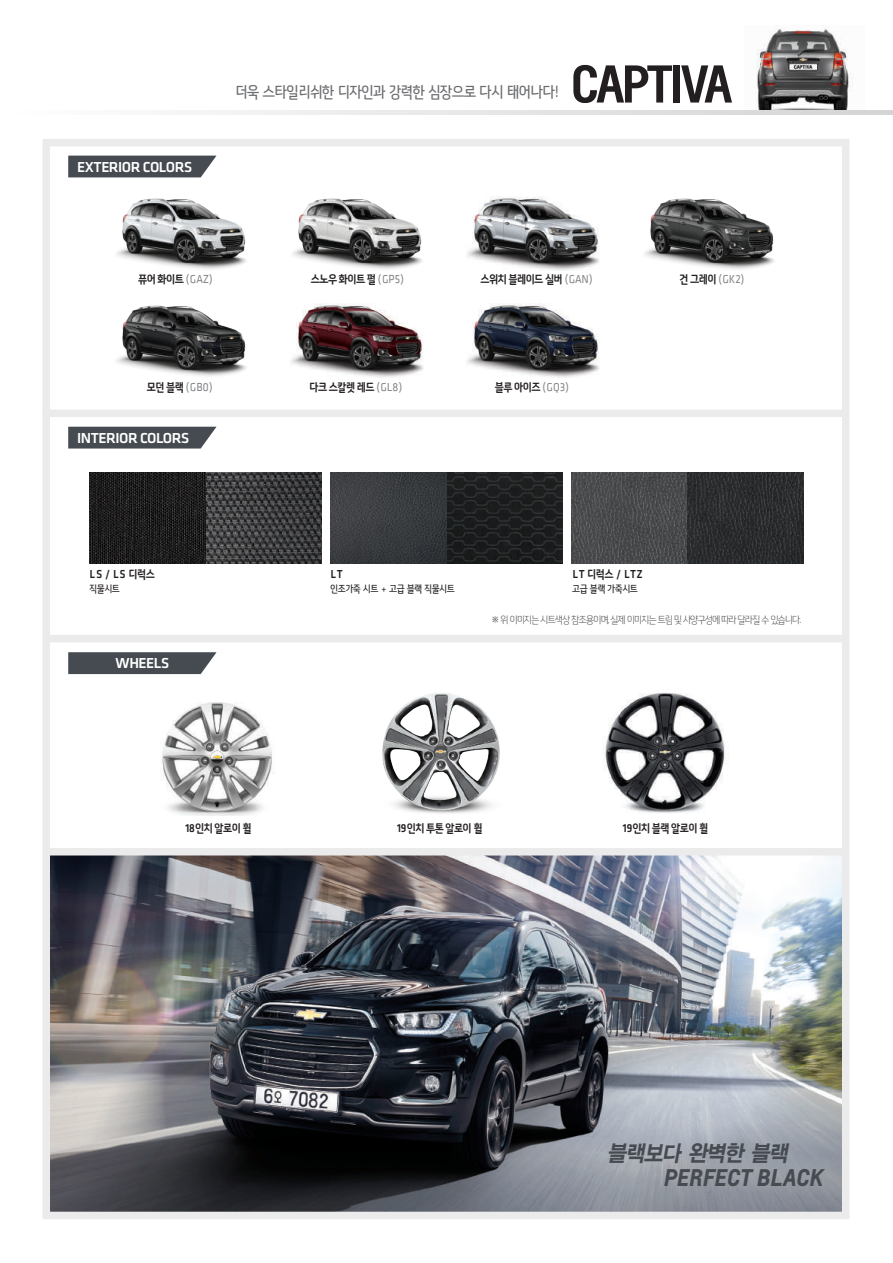
<style>
.page{position:relative;width:893px;height:1263px;background:#fff}
.page>*{position:absolute;margin:0;border:0;box-sizing:border-box;transform-origin:0 0}
.t1{font:600 condensed 49.5px "Louis";letter-spacing:-.05em;color:#231f20;scale:1.2 1}
.t2{font:italic 700 22.5px "Louis";letter-spacing:-.015em;color:#454b50}
.t3{font:italic 22.5px "YGO15";color:#454b50;scale:.92 1}
.t4{font:16.5px "Chevy M";letter-spacing:-.05em;color:#6c6d70;scale:.9 1}
.t5{font:500 15px "Klavika CH";letter-spacing:-.03em;color:#fff}
.t6{font:12px "Chevy B";letter-spacing:-.05em;color:#231f20;scale:.9 1}
.t7{font:12px "Chevy M";letter-spacing:-.05em;color:#808285;scale:.9 1}
.t8{font:10.5px "Chevy L";letter-spacing:-.12em;color:#5a5a5d;scale:.95 1}
.t9{font:10.5px "Chevy M";letter-spacing:-.05em;color:#231f20;scale:.9 1}
.s1{font-family:"Chevy M";color:#808285}
.s2{font-family:"Chevy B";color:#231f20}
</style>
<div class="page">
<div style="left:68px;top:427px;width:149px;height:21px;background:#454b50"></div>
<svg style="left:68px;top:652px;width:149px;height:22px;background:#51575b"></svg>
<div style="left:46px;top:635px;width:800px;height:7px;background:#ebebec"></div>
<div style="left:68px;top:156px;width:148px;height:21px;background:#454b50"></div>
<img style="left:604px;top:693px;width:123px;height:120px">
<img style="left:382px;top:693px;width:118px;height:121px">
<img style="left:162px;top:702px;width:112px;height:113px">
<div style="left:43px;top:409px;width:803px;height:8px;background:#ebebec"></div>
<img style="left:116px;top:305px;width:130px;height:71px">
<img style="left:290px;top:303px;width:133px;height:74px">
<img style="left:467px;top:303px;width:132px;height:74px">
<img style="left:116px;top:198px;width:130px;height:71px">
<img style="left:292px;top:198px;width:130px;height:71px">
<img style="left:467px;top:196px;width:132px;height:74px">
<img style="left:644px;top:198px;width:130px;height:71px">
<img style="left:745px;top:25px;width:119px;height:86px">
<svg style="left:193px;top:111px;width:700px;height:3px"></svg>
<img style="left:89px;top:473px;width:233px;height:91px">
<img style="left:330px;top:473px;width:233px;height:91px">
<img style="left:571px;top:473px;width:233px;height:91px">
<img style="left:52px;top:855px;width:788px;height:355px">
<div style="left:44px;top:848px;width:804px;height:7px;background:#ebebec"></div>
<div style="left:43px;top:139px;width:806px;height:1080px;border:8px solid #ebebec"></div>
<p class="t5" style="left:77px;top:157px;width:117px">EXTERIOR COLORS</p>
<h3 class="t4" style="left:235px;top:83px;width:362px">더욱 스타일리쉬한 디자인과 강력한 심장으로 다시 태어나다!</h3>
<h1 class="t1" style="left:570px;top:52px;width:136px">CAPTIVA</h1>
<p class="t6" style="left:138px;top:273px;width:85px">퓨어 화이트 <span class="s1">(GAZ)</span></p>
<p class="t6" style="left:311px;top:273px;width:105px">스노우 화이트 펄 <span class="s1">(GP5)</span></p>
<p class="t6" style="left:480px;top:273px;width:127px">스위치 블레이드 실버 <span class="s1">(GAN)</span></p>
<p class="t7" style="left:680px;top:273px;width:74px"><span class="s2">건 그레이</span> (GK2)</p>
<p class="t7" style="left:147px;top:381px;width:75px"><span class="s2">모던 블랙</span> (GB0)</p>
<p class="t6" style="left:310px;top:381px;width:105px">다크 스칼렛 레드 <span class="s1">(GL8)</span></p>
<p class="t6" style="left:495px;top:381px;width:84px">블루 아이즈 <span class="s1">(GQ3)</span></p>
<p class="t5" style="left:77px;top:428px;width:114px">INTERIOR COLORS</p>
<p class="t6" style="left:89px;top:569px;width:74px">LS / LS 디럭스</p>
<p class="t9" style="left:89px;top:583px;width:36px">직물시트</p>
<p class="t5" style="left:116px;top:653px;width:55px">WHEELS</p>
<p class="t6" style="left:330px;top:569px;width:16px">LT</p>
<p class="t9" style="left:330px;top:583px;width:140px">인조가죽 시트 + 고급 블랙 직물시트</p>
<p class="t6" style="left:572px;top:569px;width:80px">LT 디럭스 / LTZ</p>
<p class="t9" style="left:572px;top:583px;width:74px">고급 블랙 가죽시트</p>
<p class="t8" style="left:491px;top:614px;width:328px">※ 위 이미지는 시트색상 참조용이며,실제 이미지는 트림 및 사양구성에 따라 달라질 수 있습니다.</p>
<p class="t6" style="left:186px;top:822px;width:75px">18인치 알로이 휠</p>
<p class="t6" style="left:397px;top:822px;width:96px">19인치 투톤 알로이 휠</p>
<p class="t6" style="left:623px;top:823px;width:96px">19인치 블랙 알로이 휠</p>
<h2 class="t3" style="left:607px;top:1139px;width:205px">블랙보다 완벽한 블랙</h2>
<h2 class="t2" style="left:663px;top:1162px;width:161px">PERFECT BLACK</h2>
</div>
